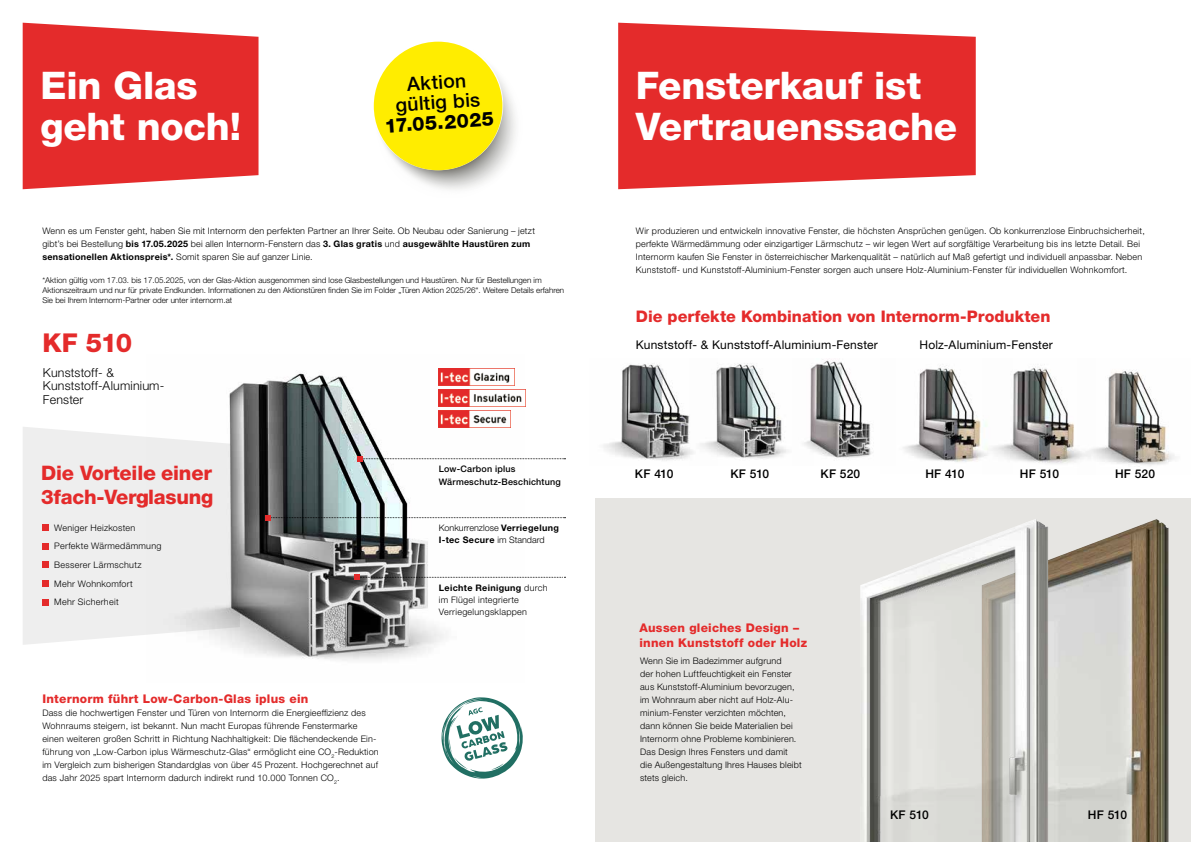
<style>
.page{position:relative;width:1191px;height:842px;background:#fff}
.page>*{position:absolute;margin:0;border:0;box-sizing:border-box;transform-origin:0 0}
.t1{font:800 38.1px/40.5px "Helvetica Neue LT Pro";letter-spacing:-.005em;color:#fff}
.t2{font:800 26px "Helvetica Neue LT Pro";color:#e42b2b}
.t3{font:800 20px/24px "Helvetica Neue LT Pro";letter-spacing:-.01em;color:#e42b2b}
.t4{font:500 19.3px/20.2px "Helvetica Neue LT Pro";color:#000;text-align:center}
.t5{font:800 19.3px "Helvetica Neue LT Pro";color:#000}
.t6{font:800 16px "Helvetica Neue LT Pro";color:#e42b2b}
.t7{font:300 12.4px/13.5px "Helvetica Neue LT Pro";letter-spacing:.015em;color:#000}
.t8{font:800 12px/15px "Helvetica Neue LT Pro";letter-spacing:.02em;color:#e42b2b}
.t9{font:12px "Helvetica Neue LT Pro";letter-spacing:.015em;color:#000}
.t10{font:500 12px "Helvetica Neue LT Pro";color:#000}
.t11{font:300 9px/13px "Helvetica Neue LT Pro";letter-spacing:.02em;color:#000}
.t12{font:300 9px/12px "Helvetica Neue LT Pro";color:#000}
.t13{font:500 9px/13px "Helvetica Neue LT Pro";letter-spacing:.02em;color:#000}
.t14{font:300 8px/10px "Helvetica Neue LT Pro";color:#000}
.s1{font-weight:700}
</style>
<div class="page">
<svg style="left:23px;top:23px;width:235px;height:166px"></svg>
<div style="left:595px;top:499px;width:596px;height:343px;background:#e6e5e2"></div>
<img style="left:603px;top:363px;width:87px;height:98px">
<img style="left:690px;top:363px;width:97px;height:96px">
<img style="left:804px;top:359px;width:69px;height:99px">
<img style="left:903px;top:365px;width:79px;height:97px">
<img style="left:982px;top:367px;width:95px;height:97px">
<img style="left:1077px;top:370px;width:98px;height:96px">
<svg style="left:618px;top:23px;width:357px;height:166px;fill:#e42b2b"></svg>
<div style="left:23px;top:427px;width:123px;height:218px;background:#eee"></div>
<div style="left:42px;top:524px;width:7px;height:7px;background:#e42b2b"></div>
<div style="left:42px;top:543px;width:7px;height:6px;background:#e42b2b"></div>
<div style="left:42px;top:562px;width:7px;height:6px;background:#e42b2b"></div>
<div style="left:42px;top:580px;width:7px;height:7px;background:#e42b2b"></div>
<div style="left:42px;top:599px;width:7px;height:6px;background:#e42b2b"></div>
<img style="left:373px;top:41px;width:143px;height:149px">
<div style="left:374px;top:42px;width:128px;height:128px;background:#ffed00;border-radius:50%"></div>
<svg style="left:441px;top:697px;width:82px;height:82px"></svg>
<img style="left:1048px;top:519px;width:120px;height:323px">
<img style="left:860px;top:519px;width:188px;height:323px">
<svg style="left:524px;top:517px;width:41px;height:2px"></svg>
<img style="left:146px;top:368px;width:378px;height:293px">
<svg style="left:354px;top:574px;width:211px;height:6px"></svg>
<svg style="left:357px;top:456px;width:208px;height:6px"></svg>
<h1 class="t1" style="left:40px;top:65px;width:202px">Ein Glas geht noch!</h1>
<h3 class="t4" style="left:393px;top:75px;width:86px;rotate:-4deg">Aktion gültig bis</h3>
<h3 class="t5" style="left:384px;top:115px;width:111px;rotate:-4deg">17.05.2025</h3>
<p class="t11" style="left:42px;top:224px;width:494px">Wenn es um Fenster geht, haben Sie mit Internorm den perfekten Partner an Ihrer Seite. Ob Neubau oder Sanierung – jetzt gibt’s bei Bestellung <span class="s1">bis 17.05.2025</span> bei allen Internorm-Fenstern das <span class="s1">3. Glas gratis</span> und <span class="s1">ausgewählte Haustüren zum sensationellen Aktionspreis*.</span> Somit sparen Sie auf ganzer Linie.</p>
<p class="t14" style="left:42px;top:274px;width:523px">*Aktion gültig vom 17.03. bis 17.05.2025, von der Glas-Aktion ausgenommen sind lose Glasbestellungen und Haustüren. Nur für Bestellungen im<br>Aktionszeitraum und nur für private Endkunden. Informationen zu den Aktionstüren finden Sie im Folder „Türen Aktion 2025/26“. Weitere Details erfahren<br>Sie bei Ihrem Internorm-Partner oder unter internorm.at</p>
<h2 class="t2" style="left:42px;top:328px;width:91px">KF 510</h2>
<h3 class="t7" style="left:43px;top:365px;width:123px">Kunststoff- &amp;<br>Kunststoff-Aluminium-<br>Fenster</h3>
<h3 class="t3" style="left:41px;top:461px;width:174px">Die Vorteile einer<br>3fach-Verglasung</h3>
<p class="t11" style="left:54px;top:518px;width:109px;line-height:18.7px">Weniger Heizkosten<br>Perfekte Wärmedämmung<br>Besserer Lärmschutz<br>Mehr Wohnkomfort<br>Mehr Sicherheit</p>
<h3 class="t8" style="left:42px;top:691px;width:267px">Internorm führt Low-Carbon-Glas iplus ein</h3>
<p class="t11" style="left:42px;top:706px;width:338px">Dass die hochwertigen Fenster und Türen von Internorm die Energieeffizienz des Wohnraums steigern, ist bekannt. Nun macht Europas führende Fenstermarke einen weiteren großen Schritt in Richtung Nachhaltigkeit: Die flächendeckende Ein&shy;führung von „Low-Carbon iplus Wärmeschutz-Glas“ ermöglicht eine CO<sub>2</sub>-Reduktion im Vergleich zum bisherigen Standardglas von über 45 Prozent. Hochgerechnet auf das Jahr 2025 spart Internorm dadurch indirekt rund 10.000 Tonnen CO<sub>2</sub>.</p>
<p class="t13" style="left:439px;top:462px;width:123px">Low-Carbon iplus<br>Wärmeschutz-Beschichtung</p>
<p class="t12" style="left:439px;top:522px;width:122px">Konkurrenzlose <span class="s1">Verriegelung<br>I-tec Secure</span> im Standard</p>
<p class="t11" style="left:439px;top:581px;width:110px;line-height:12px"><span class="s1">Leichte Reinigung</span> durch im Flügel integrierte<br>Verriegelungsklappen</p>
<h1 class="t1" style="left:636px;top:65px;width:323px">Fensterkauf ist<br>Vertrauenssache</h1>
<p class="t11" style="left:636px;top:224px;width:510px">Wir produzieren und entwickeln innovative Fenster, die höchsten Ansprüchen genügen. Ob konkurrenzlose Einbruchsicherheit, perfekte Wärmedämmung oder einzigartiger Lärmschutz – wir legen Wert auf sorgfältige Verarbeitung bis ins letzte Detail. Bei Internorm kaufen Sie Fenster in österreichischer Markenqualität – natürlich auf Maß gefertigt und individuell anpassbar. Neben Kunststoff- und Kunststoff-Aluminium-Fenster sorgen auch unsere Holz-Aluminium-Fenster für individuellen Wohnkomfort.</p>
<h3 class="t6" style="left:636px;top:307px;width:416px">Die perfekte Kombination von Internorm-Produkten</h3>
<h3 class="t9" style="left:636px;top:337px;width:243px">Kunststoff- &amp; Kunststoff-Aluminium-Fenster</h3>
<h3 class="t9" style="left:919px;top:337px;width:135px">Holz-Aluminium-Fenster</h3>
<h3 class="t10" style="left:635px;top:467px;width:40px">KF 410</h3>
<h3 class="t10" style="left:730px;top:467px;width:40px">KF 510</h3>
<h3 class="t10" style="left:820px;top:467px;width:41px">KF 520</h3>
<h3 class="t10" style="left:925px;top:467px;width:40px">HF 410</h3>
<h3 class="t10" style="left:1020px;top:467px;width:41px">HF 510</h3>
<h3 class="t10" style="left:1115px;top:467px;width:42px">HF 520</h3>
<h3 class="t8" style="left:639px;top:620px;width:169px">Aussen gleiches Design – innen Kunststoff oder Holz</h3>
<p class="t11" style="left:640px;top:654px;width:163px">Wenn Sie im Badezimmer aufgrund<br>der hohen Luftfeuchtigkeit ein Fenster aus Kunststoff-Aluminium bevorzugen, im Wohnraum aber nicht auf Holz-Alu&shy;minium-Fenster verzichten möchten, dann können Sie beide Materialien bei Internorm ohne Probleme kombinieren.<br>Das Design Ihres Fensters und damit die Außengestaltung Ihres Hauses bleibt stets gleich.</p>
<h3 class="t10" style="left:890px;top:808px;width:40px">KF 510</h3>
<h3 class="t10" style="left:1087px;top:808px;width:41px">HF 510</h3>
</div>
